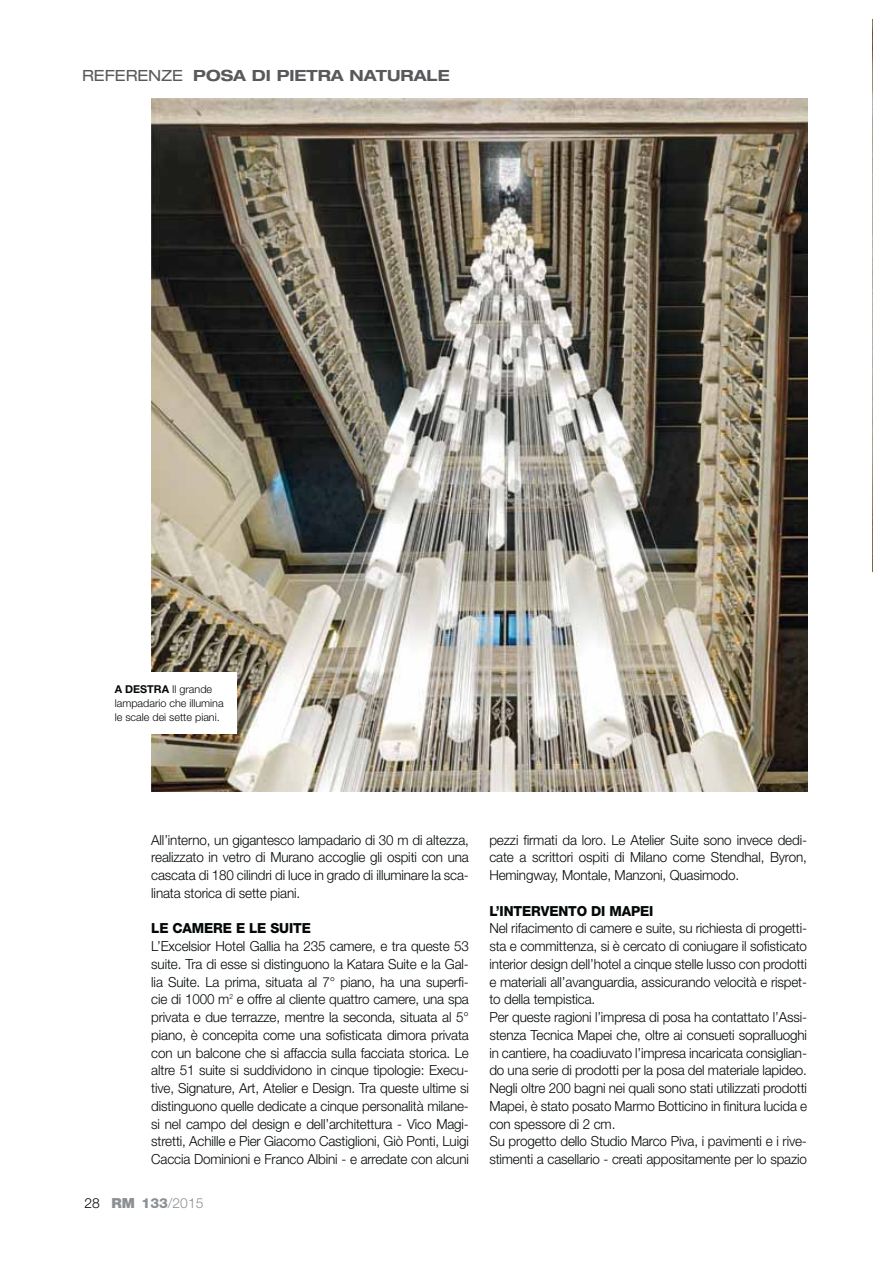
<style>
.page{position:relative;width:893px;height:1263px;background:#fff}
.page>*{position:absolute;margin:0;border:0;box-sizing:border-box;transform-origin:0 0}
.t1{font:700 expanded 15.45px "Helvetica Neue LT Std";color:#58595b}
.t2{font:300 13.95px/17.7px "Helvetica Neue LT Std";letter-spacing:-.01em;color:#040809;text-align:justify}
.t3{font:800 13.95px "Helvetica Neue LT Std";letter-spacing:-.01em;color:#040809}
.t4{font:300 13.95px "Helvetica Neue LT Std";color:#8b9094}
.t5{font:300 10.8px/14px "Helvetica Neue LT Std";color:#040809}
.s1{font-weight:400}
.s2{font-weight:700}
.s3{color:#040809}
.s4{font-weight:900}
.s5{font-weight:800}
</style>
<div class="page">
<img style="left:872px;top:19px;width:1px;height:552px">
<img style="left:152px;top:99px;width:655px;height:692px">
<div style="left:102px;top:672px;width:135px;height:62px;background:#fff"></div>
<p class="t1" style="left:82px;top:70px;width:369px"><span class="s1">REFERENZE</span> POSA DI PIETRA NATURALE</p>
<p class="t5" style="left:115px;top:683px;width:110px"><span class="s2">A DESTRA</span> Il grande lampadario che illumina le scale dei sette piani.</p>
<p class="t2" style="left:151px;top:832px;width:319px">All’interno, un gigantesco lampadario di 30 m di altezza, realizzato in vetro di Murano accoglie gli ospiti con una cascata di 180 cilindri di luce in grado di illuminare la sca&shy;linata storica di sette piani.</p>
<p class="t3" style="left:151px;top:923px;width:161px">LE CAMERE E LE SUITE</p>
<p class="t2" style="left:151px;top:939px;width:319px">L’Excelsior Hotel Gallia ha 235 camere, e tra queste 53 suite. Tra di esse si distinguono la Katara Suite e la Gal&shy;lia Suite. La prima, situata al 7° piano, ha una superfi&shy;cie di 1000 m<sup>2</sup> e offre al cliente quattro camere, una spa privata e due terrazze, mentre la seconda, situata al 5° piano, è concepita come una sofisticata dimora privata con un balcone che si affaccia sulla facciata storica. Le altre 51 suite si suddividono in cinque tipologie: Execu&shy;tive, Signature, Art, Atelier e Design. Tra queste ultime si distinguono quelle dedicate a cinque personalità milane&shy;si nel campo del design e dell’architettura - Vico Magi&shy;stretti, Achille e Pier Giacomo Castiglioni, Giò Ponti, Luigi Caccia Dominioni e Franco Albini - e arredate con alcuni</p>
<p class="t4" style="left:84px;top:1199px;width:120px"><span class="s3">28</span> <span class="s4">RM</span> <span class="s5">133</span>/2015</p>
<p class="t2" style="left:489px;top:832px;width:319px">pezzi firmati da loro. Le Atelier Suite sono invece dedi&shy;cate a scrittori ospiti di Milano come Stendhal, Byron, Hemingway, Montale, Manzoni, Quasimodo.</p>
<p class="t3" style="left:489px;top:906px;width:166px">L’INTERVENTO DI MAPEI</p>
<p class="t2" style="left:489px;top:921px;width:319px;text-align:left">Nel rifacimento di camere e suite, su richiesta di progetti&shy;sta e committenza, si è cercato di coniugare il sofisticato interior design dell’hotel a cinque stelle lusso con prodotti e materiali all’avanguardia, assicurando velocità e rispet&shy;to della tempistica.<br>Per queste ragioni l’impresa di posa ha contattato l’Assi&shy;stenza Tecnica Mapei che, oltre ai consueti sopralluoghi in cantiere, ha coadiuvato l’impresa incaricata consiglian&shy;do una serie di prodotti per la posa del materiale lapideo.<br>Negli oltre 200 bagni nei quali sono stati utilizzati prodotti Mapei, è stato posato Marmo Botticino in finitura lucida e con spessore di 2 cm.<br>Su progetto dello Studio Marco Piva, i pavimenti e i rive&shy;stimenti a casellario - creati appositamente per lo spazio</p>
</div>
